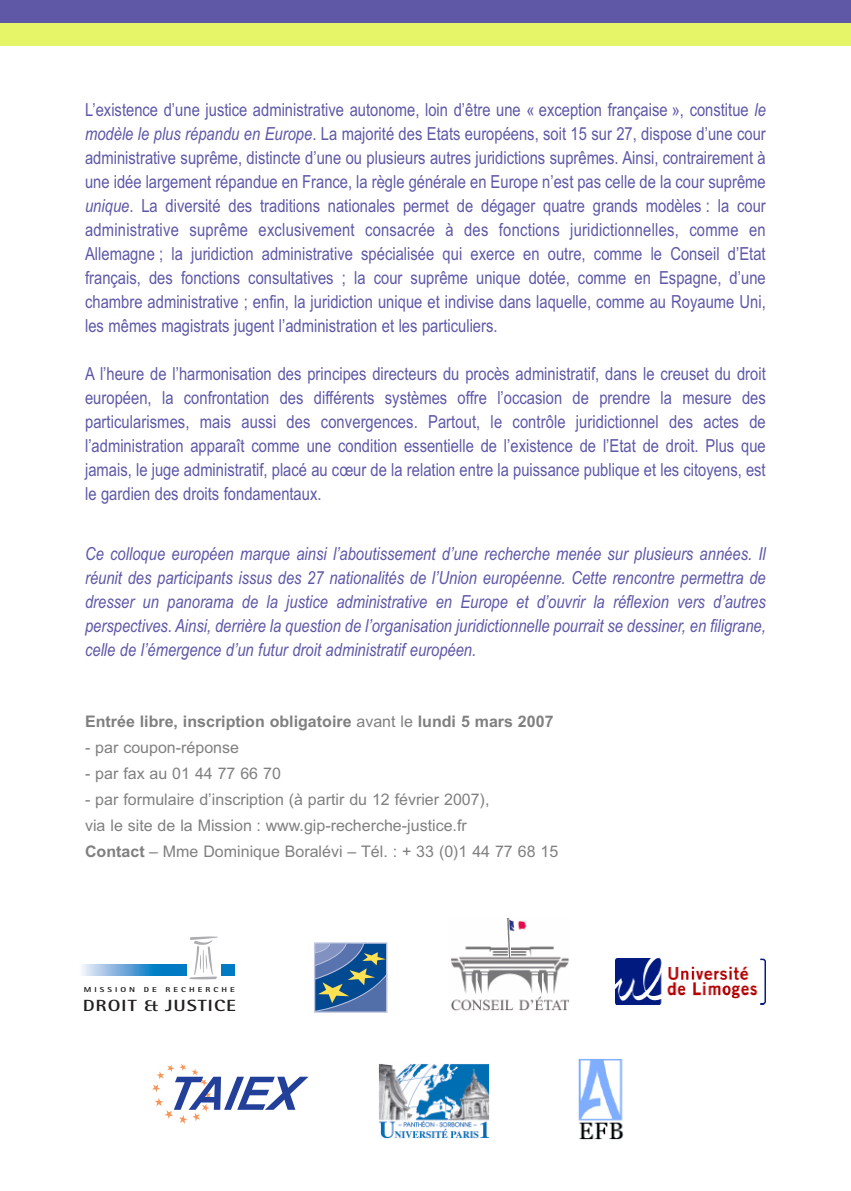
<style>
.page{position:relative;width:851px;height:1191px;background:#fff}
.page>*{position:absolute;margin:0;border:0;box-sizing:border-box;transform-origin:0 0}
.t1{font:18px/24px "Arial Narrow";color:#5e58a7;text-align:justify}
.t2{font:italic 18px/24px "Arial Narrow";color:#5e58a7;text-align:justify}
.t3{font:700 16.2px "Rotis Semi Sans";letter-spacing:.04em;color:#231f20;scale:1.25 1}
.t4{font:16px/26px "Arial";color:#808080}
.t5{font:700 16px "Arial";color:#808080}
.t6{font:800 7.2px "Rotis Sans Serif";letter-spacing:.34em;color:#231f20;scale:1.25 1}
.s1{font-style:italic}
.s2{font-weight:400}
.s3{font-weight:700}
</style>
<div class="page">
<svg style="left:189px;top:936px;width:29px;height:44px"></svg>
<div style="left:221px;top:964px;width:14px;height:11px;background:#007ac2"></div>
<svg style="left:82px;top:964px;width:104px;height:11px"></svg>
<img style="left:451px;top:918px;width:118px;height:93px">
<svg style="left:152px;top:1064px;width:156px;height:60px"></svg>
<svg style="left:314px;top:942px;width:74px;height:70px;background:#50769f"></svg>
<img style="left:378px;top:1064px;width:112px;height:75px">
<img style="left:578px;top:1058px;width:46px;height:82px">
<img style="left:615px;top:959px;width:150px;height:45px">
<div style="left:0;top:0;width:850px;height:23px;background:#5e58a7"></div>
<div style="left:0;top:23px;width:850px;height:22px;background:#e6f467"></div>
<p class="t1" style="left:85px;top:98px;width:682px">L’existence d’une justice administrative autonome, loin d’être une « exception française », constitue <span class="s1">le modèle le plus répandu en Europe</span>. La majorité des Etats européens, soit 15 sur 27, dispose d’une cour administrative suprême, distincte d’une ou plusieurs autres juridictions suprêmes. Ainsi, contrairement à une idée largement répandue en France, la règle générale en Europe n’est pas celle de la cour suprême <span class="s1">unique</span>. La diversité des traditions nationales permet de dégager quatre grands modèles : la cour administrative suprême exclusivement consacrée à des fonctions juridictionnelles, comme en Allemagne ; la juridiction administrative spécialisée qui exerce en outre, comme le Conseil d’Etat français, des fonctions consultatives ; la cour suprême unique dotée, comme en Espagne, d’une chambre administrative ; enfin, la juridiction unique et indivise dans laquelle, comme au Royaume Uni, les mêmes magistrats jugent l’administration et les particuliers.</p>
<p class="t1" style="left:85px;top:362px;width:682px">A l’heure de l’harmonisation des principes directeurs du procès administratif, dans le creuset du droit européen, la confrontation des différents systèmes offre l’occasion de prendre la mesure des particularismes, mais aussi des convergences. Partout, le contrôle juridictionnel des actes de l’administration apparaît comme une condition essentielle de l’existence de l’Etat de droit. Plus que jamais, le juge administratif, placé au cœur de la relation entre la puissance publique et les citoyens, est le gardien des droits fondamentaux.</p>
<p class="t2" style="left:85px;top:542px;width:682px">Ce colloque européen marque ainsi l’aboutissement d’une recherche menée sur plusieurs années. Il réunit des participants issus des 27 nationalités de l’Union européenne. Cette rencontre permettra de dresser un panorama de la justice administrative en Europe et d’ouvrir la réflexion vers d’autres perspectives. Ainsi, derrière la question de l’organisation juridictionnelle pourrait se dessiner, en filigrane, celle de l’émergence d’un futur droit administratif européen.</p>
<p class="t5" style="left:85px;top:712px;width:470px">Entrée libre, inscription obligatoire <span class="s2">avant le</span> lundi 5 mars 2007</p>
<p class="t4" style="left:85px;top:734px;width:155px">- par coupon-réponse</p>
<p class="t4" style="left:85px;top:760px;width:197px">- par fax au 01 44 77 66 70</p>
<p class="t4" style="left:85px;top:786px;width:474px">- par formulaire d’inscription (à partir du 12 février 2007),<br>via le site de la Mission : www.gip-recherche-justice.fr<br><span class="s3">Contact</span> – Mme Dominique Boralévi – Tél. : + 33 (0)1 44 77 68 15</p>
<p class="t6" style="left:84px;top:986px;width:122px">MISSION DE RECHERCHE</p>
<p class="t3" style="left:83px;top:999px;width:124px">DROIT &amp; JUSTICE</p>
</div>
